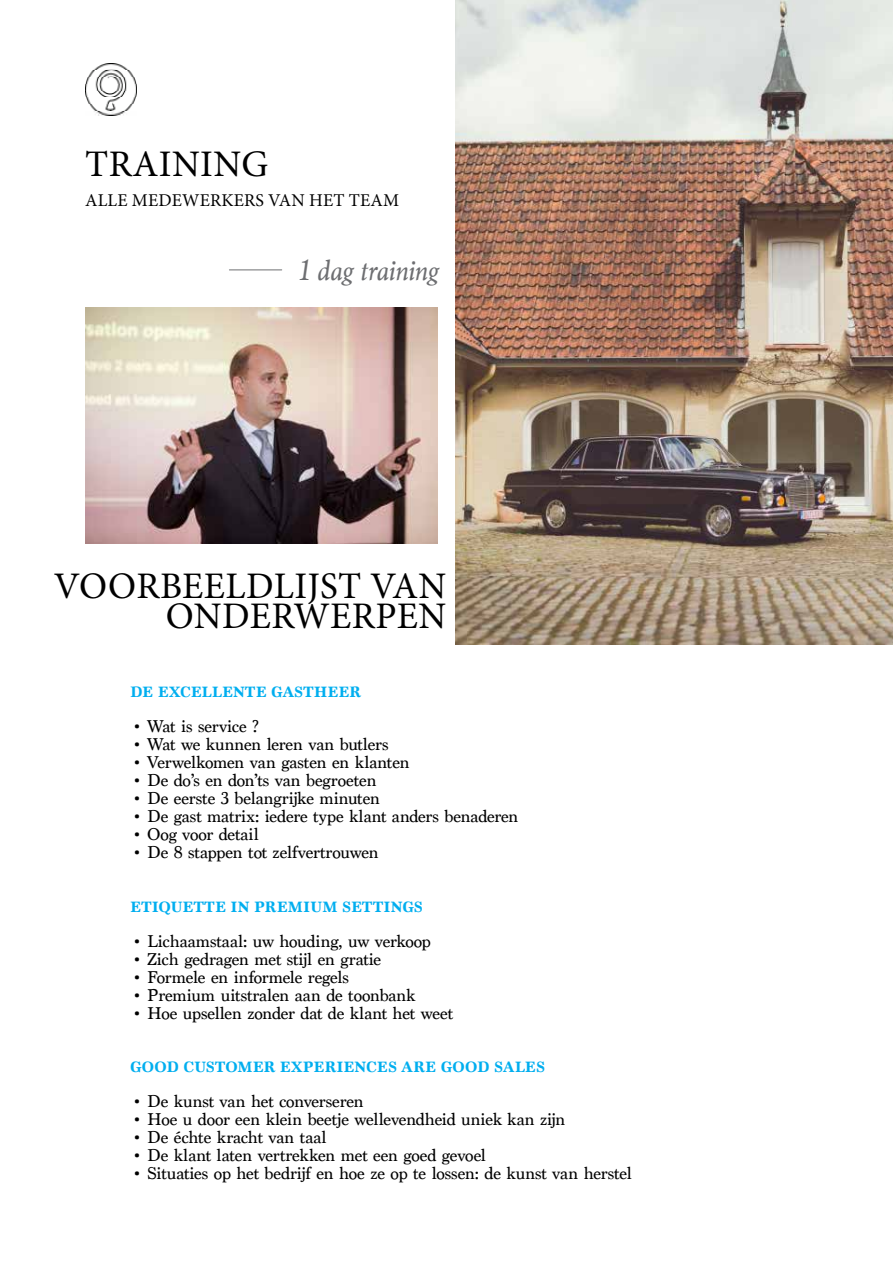
<style>
.page{position:relative;width:893px;height:1263px;background:#fff}
.page>*{position:absolute;margin:0;border:0;box-sizing:border-box;transform-origin:0 0}
.t1{font:37.5px/30px "Minion Pro";letter-spacing:.01em;color:#000;text-align:right}
.t2{font:italic 30px "Marion";letter-spacing:-.01em;color:#6d6e71}
.t3{font:18px "Marion";letter-spacing:-.01em;color:#000}
.t4{font:18px "Minion Pro";letter-spacing:.01em;color:#000}
.t5{font:700 15.75px "Marion";color:#00aeef}
</style>
<div class="page">
<img style="left:85px;top:308px;width:353px;height:235px">
<img style="left:85px;top:64px;width:52px;height:52px">
<img style="left:455px;top:0;width:438px;height:644px">
<hr style="left:229px;top:269px;width:53px;height:1px;background:#6d6e71">
<h1 class="t1" style="left:85px;top:149px;width:184px">TRAINING</h1>
<p class="t4" style="left:85px;top:188px;width:316px">ALLE MEDEWERKERS VAN HET TEAM</p>
<h2 class="t2" style="left:299px;top:251px;width:141px">1 dag training</h2>
<h1 class="t1" style="left:54px;top:571px;width:394px">VOORBEELDLIJST VAN<br>ONDERWERPEN</h1>
<p class="t5" style="left:130px;top:682px;width:62px">DE EXCELLENTE</p>
<p class="t5" style="left:271px;top:682px;width:13px">GASTHEER</p>
<p class="t3" style="left:134px;top:715px;width:126px">• Wat is service ?</p>
<p class="t3" style="left:134px;top:733px;width:256px">• Wat we kunnen leren van butlers</p>
<p class="t3" style="left:134px;top:751px;width:277px">• Verwelkomen van gasten en klanten</p>
<p class="t3" style="left:134px;top:769px;width:244px">• De do’s en don’ts van begroeten</p>
<p class="t3" style="left:134px;top:787px;width:247px">• De eerste 3 belangrijke minuten</p>
<p class="t3" style="left:134px;top:805px;width:386px">• De gast matrix: iedere type klant anders benaderen</p>
<p class="t3" style="left:134px;top:823px;width:126px">• Oog voor detail</p>
<p class="t3" style="left:134px;top:841px;width:246px">• De 8 stappen tot zelfvertrouwen</p>
<p class="t5" style="left:130px;top:897px;width:53px">ETIQUETTE</p>
<p class="t5" style="left:230px;top:897px;width:37px">IN PREMIUM</p>
<p class="t5" style="left:342px;top:897px;width:11px">SETTINGS</p>
<p class="t3" style="left:134px;top:930px;width:298px">• Lichaamstaal: uw houding, uw verkoop</p>
<p class="t3" style="left:134px;top:948px;width:249px">• Zich gedragen met stijl en gratie</p>
<p class="t3" style="left:134px;top:966px;width:216px">• Formele en informele regels</p>
<p class="t3" style="left:134px;top:984px;width:283px">• Premium uitstralen aan de toonbank</p>
<p class="t3" style="left:134px;top:1002px;width:320px">• Hoe upsellen zonder dat de klant het weet</p>
<p class="t5" style="left:130px;top:1058px;width:13px">GOOD</p>
<p class="t5" style="left:183px;top:1058px;width:13px">CUSTOMER</p>
<p class="t5" style="left:280px;top:1058px;width:35px">EXPERIENCES</p>
<p class="t5" style="left:401px;top:1058px;width:13px">ARE</p>
<p class="t5" style="left:441px;top:1058px;width:13px">GOOD</p>
<p class="t5" style="left:494px;top:1058px;width:11px">SALES</p>
<p class="t3" style="left:134px;top:1091px;width:231px">• De kunst van het converseren</p>
<p class="t3" style="left:134px;top:1109px;width:433px">• Hoe u door een klein beetje wellevendheid uniek kan zijn</p>
<p class="t3" style="left:134px;top:1127px;width:194px">• De échte kracht van taal</p>
<p class="t3" style="left:134px;top:1145px;width:353px">• De klant laten vertrekken met een goed gevoel</p>
<p class="t3" style="left:134px;top:1163px;width:499px">• Situaties op het bedrijf en hoe ze op te lossen: de kunst van herstel</p>
</div>
